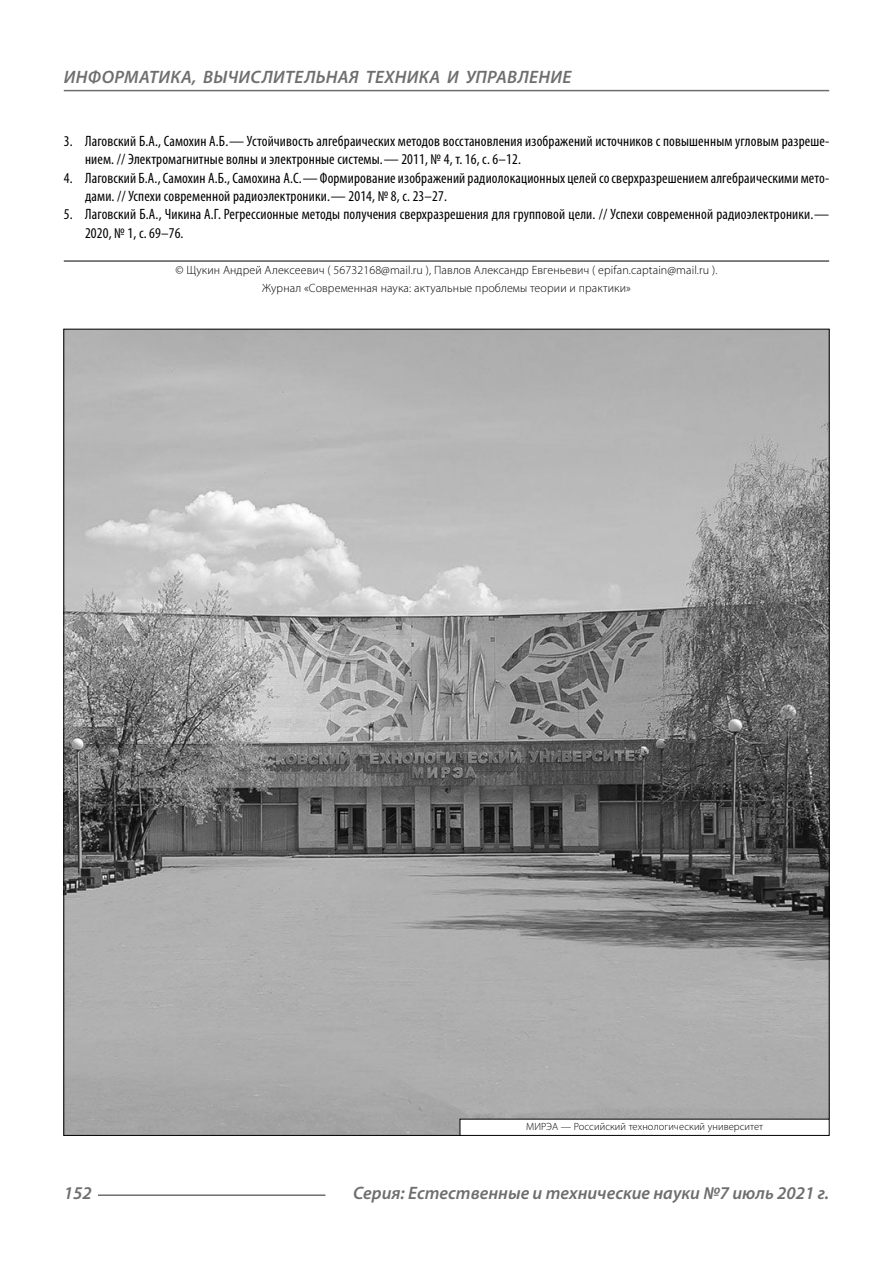
<style>
.page{position:relative;width:893px;height:1263px;background:#fff}
.page>*{position:absolute;margin:0;border:0;box-sizing:border-box;transform-origin:0 0}
.t1{font:italic 600 18px "Myriad Pro";color:#6e6e6e}
.t2{font:condensed 15px/18.3px "Myriad Pro";letter-spacing:.01em;color:#000}
.Copy{font:300 12px/18.3px "Myriad Pro";letter-spacing:.01em;color:#000;text-align:center}
.Author-doc{font:300 10.5px "Myriad Pro";letter-spacing:.01em;color:#000}
</style>
<div class="page">
<hr style="left:64px;top:261px;width:765px;height:1px;background:#000">
<img style="left:65px;top:331px;width:763px;height:803px">
<div style="left:460px;top:1119px;width:369px;height:16px;background:#fff"></div>
<div style="left:460px;top:1119px;width:370px;height:17px;border:1px solid #000"></div>
<hr style="left:98px;top:1194px;width:227px;height:2px;background:#6e6e6e">
<hr style="left:64px;top:90px;width:765px;height:1px;background:#6e6e6e">
<p class="t1" style="left:64px;top:66px;width:25px">Информатика</p>
<p class="t1" style="left:192px;top:66px;width:48px">, вычислител</p>
<p class="t1" style="left:316px;top:66px;width:23px">ьная</p>
<p class="t1" style="left:366px;top:66px;width:12px">техника</p>
<p class="t1" style="left:447px;top:66px;width:31px">и управление</p>
<p class="t2" style="left:85px;top:132px;width:746px;text-indent:-21px">3. Лаговский Б.А., Самохин А.Б.— Устойчивость алгебраических методов восстановления изображений источников с повышенным угловым разреше&shy;нием. // Электромагнитные волны и электронные системы.— 2011, № 4, т. 16, с. 6–12.</p>
<p class="t2" style="left:85px;top:168px;width:746px;text-indent:-21px">4. Лаговский Б.А., Самохин А.Б., Самохина А.С.— Формирование изображений радиолокационных целей со сверхразрешением алгебраическими мето&shy;дами. // Успехи современной радиоэлектроники.— 2014, № 8, с. 23–27.</p>
<p class="t2" style="left:85px;top:205px;width:746px;text-indent:-21px">5. Лаговский Б.А., Чикина А.Г. Регрессионные методы получения сверхразрешения для групповой цели. // Успехи современной радиоэлектроники.—<br>2020, № 1, с. 69–76.</p>
<p class="Copy" style="left:176px;top:261px;width:543px">© Щукин Андрей Алексеевич ( 56732168@mail.ru ), Павлов Александр Евгеньевич ( epifan.captain@mail.ru ).<br>Журнал «Современная наука: актуальные проблемы теории и практики»</p>
<p class="Author-doc" style="left:526px;top:1120px;width:239px">МИРЭА — Российский технологический университет</p>
<p class="t1" style="left:64px;top:1182px;width:30px">152</p>
<p class="t1" style="left:353px;top:1182px;width:478px">Серия: Естественные и технические науки №7 июль 2021 г.</p>
</div>
